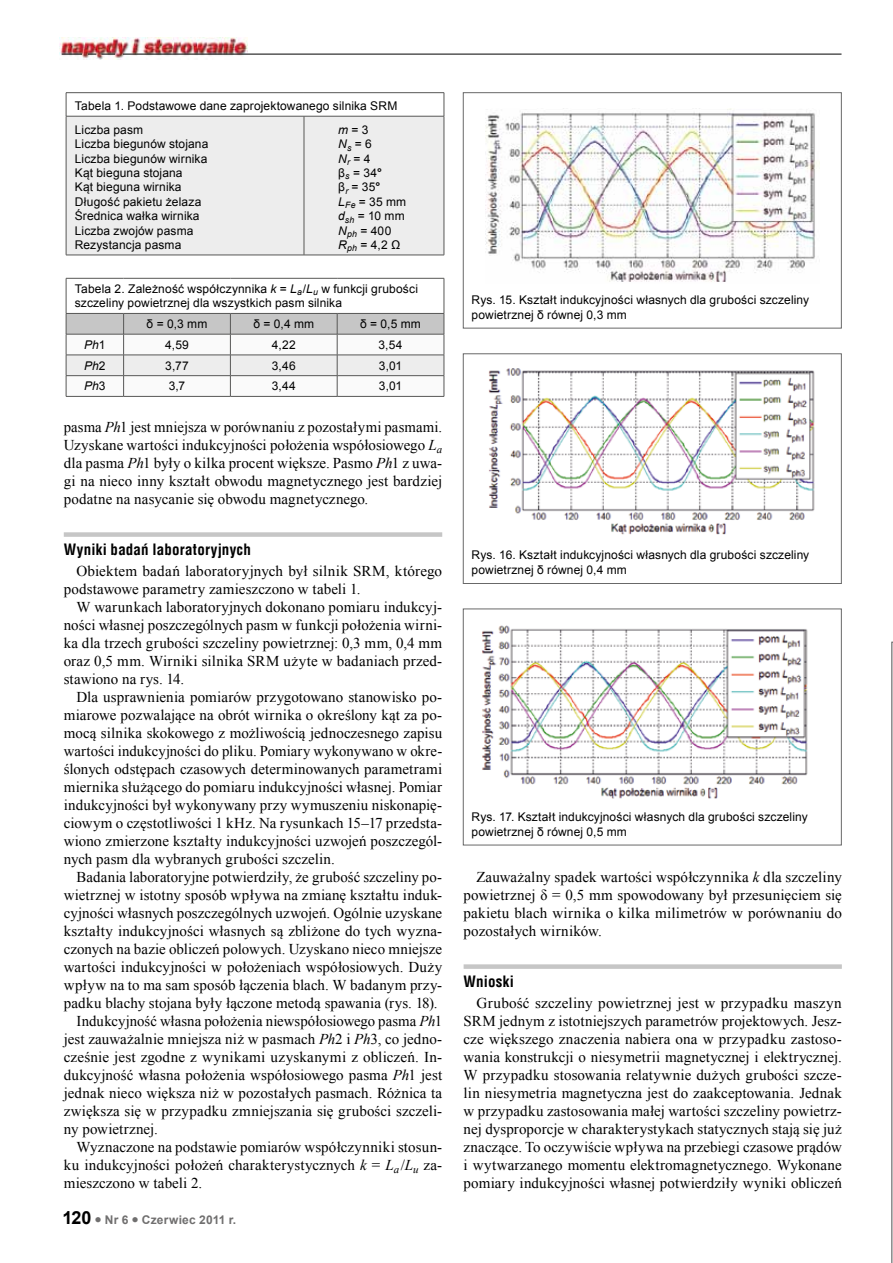
<style>
.page{position:relative;width:893px;height:1263px;background:#fff}
.page>*{position:absolute;margin:0;border:0;box-sizing:border-box;transform-origin:0 0}
.t1{font:15px/18px "Times New Roman";letter-spacing:.005em;color:#000;text-align:justify}
.t2{font:700 15px "Switzerland Condensed";letter-spacing:.015em;color:#000}
.t3{font:12px/14.4px "Arial";letter-spacing:.01em;color:#000}
.t4{font:700 12px "Arial";letter-spacing:.02em;color:#706f6f}
.t5{font:italic 12px "Arial";color:#000}
.s1{font-style:italic}
.s2{font-weight:700}
.s3{font-style:normal}
.s4{font-size:18px;color:#000}
</style>
<div class="page">
<img style="left:60px;top:38px;width:187px;height:22px">
<svg style="left:62px;top:54px;width:20px;height:1px"></svg>
<svg style="left:88px;top:54px;width:27px;height:1px"></svg>
<hr style="left:123px;top:54px;width:718px;height:1px;background:#000">
<div style="left:67px;top:117px;width:377px;height:138px;background:#ededed"></div>
<hr style="left:66px;top:92px;width:238px;height:1px;background:#575756">
<svg style="left:66px;top:93px;width:1px;height:23px"></svg>
<hr style="left:304px;top:92px;width:140px;height:1px;background:#575756">
<svg style="left:444px;top:93px;width:1px;height:23px"></svg>
<hr style="left:66px;top:116px;width:238px;height:1px;background:#575756">
<hr style="left:66px;top:116px;width:1px;height:139px;background:#575756">
<hr style="left:304px;top:116px;width:140px;height:1px;background:#575756">
<hr style="left:304px;top:116px;width:1px;height:139px;background:#575756">
<hr style="left:444px;top:116px;width:1px;height:139px;background:#575756">
<hr style="left:66px;top:255px;width:238px;height:1px;background:#575756">
<hr style="left:304px;top:255px;width:140px;height:1px;background:#575756">
<div style="left:64px;top:532px;width:378px;height:5px;background:#c6c6c6"></div>
<hr style="left:66px;top:278px;width:58px;height:1px;background:#575756">
<hr style="left:66px;top:278px;width:1px;height:35px;background:#575756">
<hr style="left:124px;top:278px;width:106px;height:1px;background:#575756">
<hr style="left:230px;top:278px;width:107px;height:1px;background:#575756">
<hr style="left:337px;top:278px;width:107px;height:1px;background:#575756">
<hr style="left:444px;top:278px;width:1px;height:35px;background:#575756">
<svg style="left:66px;top:313px;width:379px;height:83px"></svg>
<hr style="left:66px;top:396px;width:58px;height:1px;background:#575756">
<hr style="left:124px;top:396px;width:106px;height:1px;background:#575756">
<hr style="left:230px;top:396px;width:107px;height:1px;background:#575756">
<hr style="left:337px;top:396px;width:107px;height:1px;background:#575756">
<div style="left:464px;top:964px;width:378px;height:5px;background:#c6c6c6"></div>
<img style="left:485px;top:109px;width:332px;height:173px">
<div style="left:463px;top:92px;width:378px;height:236px;border:1px solid #686868"></div>
<img style="left:488px;top:368px;width:327px;height:167px">
<div style="left:463px;top:354px;width:378px;height:230px;border:1px solid #686868"></div>
<img style="left:482px;top:625px;width:326px;height:174px">
<svg style="left:892px;top:642px;width:1px;height:621px"></svg>
<p class="t3" style="left:75px;top:94px;width:324px;line-height:23.5px">Tabela 1. Podstawowe dane zaprojektowanego silnika SRM<br>Liczba pasm</p>
<p class="t3" style="left:75px;top:137px;width:135px">Liczba biegunów stojana<br>Liczba biegunów wirnika<br>Kąt bieguna stojana<br>Kąt bieguna wirnika<br>Długość pakietu żelaza<br>Średnica wałka wirnika<br>Liczba zwojów pasma<br>Rezystancja pasma</p>
<p class="t3" style="left:338px;top:122px;width:70px"><span class="s1">m</span> = 3<br><span class="s1">N</span><sub>s</sub> = 6<br><span class="s1">N</span><sub>r</sub> = 4<br>β<sub>s</sub> = 34<span class="s2">°<br></span>β<sub>r</sub> = 35<span class="s2">°<br></span><span class="s1">L</span><sub>Fe</sub> = 35 mm <span class="s1">d</span><sub>sh</sub> = 10 mm<br><span class="s1">N</span><sub>ph</sub> = 400<br><span class="s1">R</span><sub>ph</sub> = 4,2 Ω</p>
<p class="t3" style="left:75px;top:282px;width:345px">Tabela 2. Zależność współczynnika <span class="s1">k</span> = <span class="s1">L</span><sub>a</sub>/<span class="s1">L</span><sub>u</sub> w funkcji grubości szczeliny powietrznej dla wszystkich pasm silnika</p>
<p class="t3" style="left:147px;top:317px;width:62px">δ = 0,3 mm</p>
<p class="t3" style="left:253px;top:317px;width:62px">δ = 0,4 mm</p>
<p class="t3" style="left:360px;top:317px;width:62px">δ = 0,5 mm</p>
<p class="t5" style="left:84px;top:337px;width:23px">Ph<span class="s3">1</span></p>
<p class="t3" style="left:165px;top:338px;width:25px">4,59</p>
<p class="t3" style="left:272px;top:338px;width:26px">4,22</p>
<p class="t3" style="left:378px;top:338px;width:26px">3,54</p>
<p class="t5" style="left:84px;top:358px;width:23px">Ph<span class="s3">2</span></p>
<p class="t3" style="left:165px;top:358px;width:25px">3,77</p>
<p class="t3" style="left:272px;top:358px;width:25px">3,46</p>
<p class="t3" style="left:379px;top:358px;width:25px">3,01</p>
<p class="t5" style="left:84px;top:378px;width:23px">Ph<span class="s3">3</span></p>
<p class="t3" style="left:169px;top:379px;width:18px">3,7</p>
<p class="t3" style="left:272px;top:379px;width:26px">3,44</p>
<p class="t3" style="left:379px;top:379px;width:25px">3,01</p>
<p class="t1" style="left:64px;top:418px;width:380px">pasma <span class="s1">Ph</span>1 jest mniejsza w porównaniu z pozostałymi pasmami.<br>Uzyskane wartości indukcyjności położenia współosiowego <span class="s1">L</span><sub>a </sub>dla pasma <span class="s1">Ph</span>1 były o kilka procent większe. Pasmo <span class="s1">Ph</span>1 z uwa&shy;gi na nieco inny kształt obwodu magnetycznego jest bardziej podatne na nasycanie się obwodu magnetycznego.</p>
<p class="t2" style="left:64px;top:541px;width:189px">Wyniki badań laboratoryjnych</p>
<p class="t1" style="left:64px;top:562px;width:380px;text-indent:13px">Obiektem badań laboratoryjnych był silnik SRM, którego podstawowe parametry zamieszczono w tabeli 1.</p>
<p class="t1" style="left:64px;top:598px;width:380px;text-indent:13px">W warunkach laboratoryjnych dokonano pomiaru indukcyj&shy;ności własnej poszczególnych pasm w funkcji położenia wirni&shy;ka dla trzech grubości szczeliny powietrznej: 0,3 mm, 0,4 mm oraz 0,5 mm. Wirniki silnika SRM użyte w badaniach przed&shy;stawiono na rys. 14.</p>
<p class="t1" style="left:64px;top:688px;width:380px;text-indent:13px">Dla usprawnienia pomiarów przygotowano stanowisko po&shy;miarowe pozwalające na obrót wirnika o określony kąt za po&shy;mocą silnika skokowego z możliwością jednoczesnego zapisu wartości indukcyjności do pliku. Pomiary wykonywano w okre&shy;ślonych odstępach czasowych determinowanych parametrami miernika służącego do pomiaru indukcyjności własnej. Pomiar indukcyjności był wykonywany przy wymuszeniu niskonapię&shy;ciowym o częstotliwości 1 kHz. Na rysunkach 15–17 przedsta&shy;wiono zmierzone kształty indukcyjności uzwojeń poszczegól&shy;nych pasm dla wybranych grubości szczelin.</p>
<p class="t1" style="left:77px;top:868px;width:367px">Badania laboratoryjne potwierdziły, że grubość szczeliny po-</p>
<p class="t1" style="left:64px;top:886px;width:380px">wietrznej w istotny sposób wpływa na zmianę kształtu induk-</p>
<p class="t1" style="left:64px;top:904px;width:380px">cyjności własnych poszczególnych uzwojeń. Ogólnie uzyskane</p>
<p class="t1" style="left:64px;top:922px;width:380px">kształty indukcyjności własnych są zbliżone do tych wyzna-</p>
<p class="t1" style="left:64px;top:940px;width:380px">czonych na bazie obliczeń polowych. Uzyskano nieco mniejsze</p>
<p class="t1" style="left:64px;top:958px;width:380px">wartości indukcyjności w położeniach współosiowych. Duży</p>
<p class="t1" style="left:64px;top:976px;width:380px">wpływ na to ma sam sposób łączenia blach. W badanym przy-</p>
<p class="t1" style="left:64px;top:994px;width:375px">padku blachy stojana były łączone metodą spawania (rys. 18).</p>
<p class="t1" style="left:77px;top:1012px;width:367px">Indukcyjność własna położenia niewspółosiowego pasma <span class="s1">Ph</span>1</p>
<p class="t1" style="left:64px;top:1030px;width:380px">jest zauważalnie mniejsza niż w pasmach <span class="s1">Ph</span>2 i <span class="s1">Ph</span>3, co jedno-</p>
<p class="t1" style="left:64px;top:1048px;width:380px">cześnie jest zgodne z wynikami uzyskanymi z obliczeń. In-</p>
<p class="t1" style="left:64px;top:1066px;width:380px">dukcyjność własna położenia współosiowego pasma <span class="s1">Ph</span>1 jest</p>
<p class="t1" style="left:64px;top:1084px;width:380px">jednak nieco większa niż w pozostałych pasmach. Różnica ta</p>
<p class="t1" style="left:64px;top:1102px;width:380px">zwiększa się w przypadku zmniejszania się grubości szczeli-</p>
<p class="t1" style="left:64px;top:1120px;width:96px">ny powietrznej.</p>
<p class="t1" style="left:77px;top:1138px;width:367px">Wyznaczone na podstawie pomiarów współczynniki stosun-</p>
<p class="t1" style="left:64px;top:1156px;width:380px">ku indukcyjności położeń charakterystycznych <span class="s1">k</span> = <span class="s1">L</span><sub>a</sub> /<span class="s1">L</span><sub>u</sub> za-</p>
<p class="t1" style="left:64px;top:1174px;width:140px">mieszczono w tabeli 2.</p>
<p class="t4" style="left:62px;top:1212px;width:175px"><span class="s4">120</span> ● Nr 6 ● Czerwiec 2011 r.</p>
<p class="t3" style="left:472px;top:293px;width:339px">Rys. 15. Kształt indukcyjności własnych dla grubości szczeliny powietrznej δ równej 0,3 mm</p>
<p class="t3" style="left:472px;top:548px;width:339px">Rys. 16. Kształt indukcyjności własnych dla grubości szczeliny powietrznej δ równej 0,4 mm</p>
<p class="t3" style="left:472px;top:810px;width:338px">Rys. 17. Kształt indukcyjności własnych dla grubości szczeliny powietrznej δ równej 0,5 mm</p>
<p class="t1" style="left:464px;top:868px;width:380px;text-indent:13px">Zauważalny spadek wartości współczynnika <span class="s1">k</span> dla szczeliny powietrznej δ = 0,5 mm spowodowany był przesunięciem się pakietu blach wirnika o kilka milimetrów w porównaniu do pozostałych wirników.</p>
<p class="t2" style="left:464px;top:973px;width:52px">Wnioski</p>
<p class="t1" style="left:464px;top:994px;width:380px;text-indent:13px">Grubość szczeliny powietrznej jest w przypadku maszyn SRM jednym z istotniejszych parametrów projektowych. Jesz&shy;cze większego znaczenia nabiera ona w przypadku zastoso&shy;wania konstrukcji o niesymetrii magnetycznej i elektrycznej.<br>W przypadku stosowania relatywnie dużych grubości szcze&shy;lin niesymetria magnetyczna jest do zaakceptowania. Jednak w przypadku zastosowania małej wartości szczeliny powietrz&shy;nej dysproporcje w charakterystykach statycznych stają się już znaczące. To oczywiście wpływa na przebiegi czasowe prądów i wytwarzanego momentu elektromagnetycznego. Wykonane pomiary indukcyjności własnej potwierdziły wyniki obliczeń</p>
</div>
